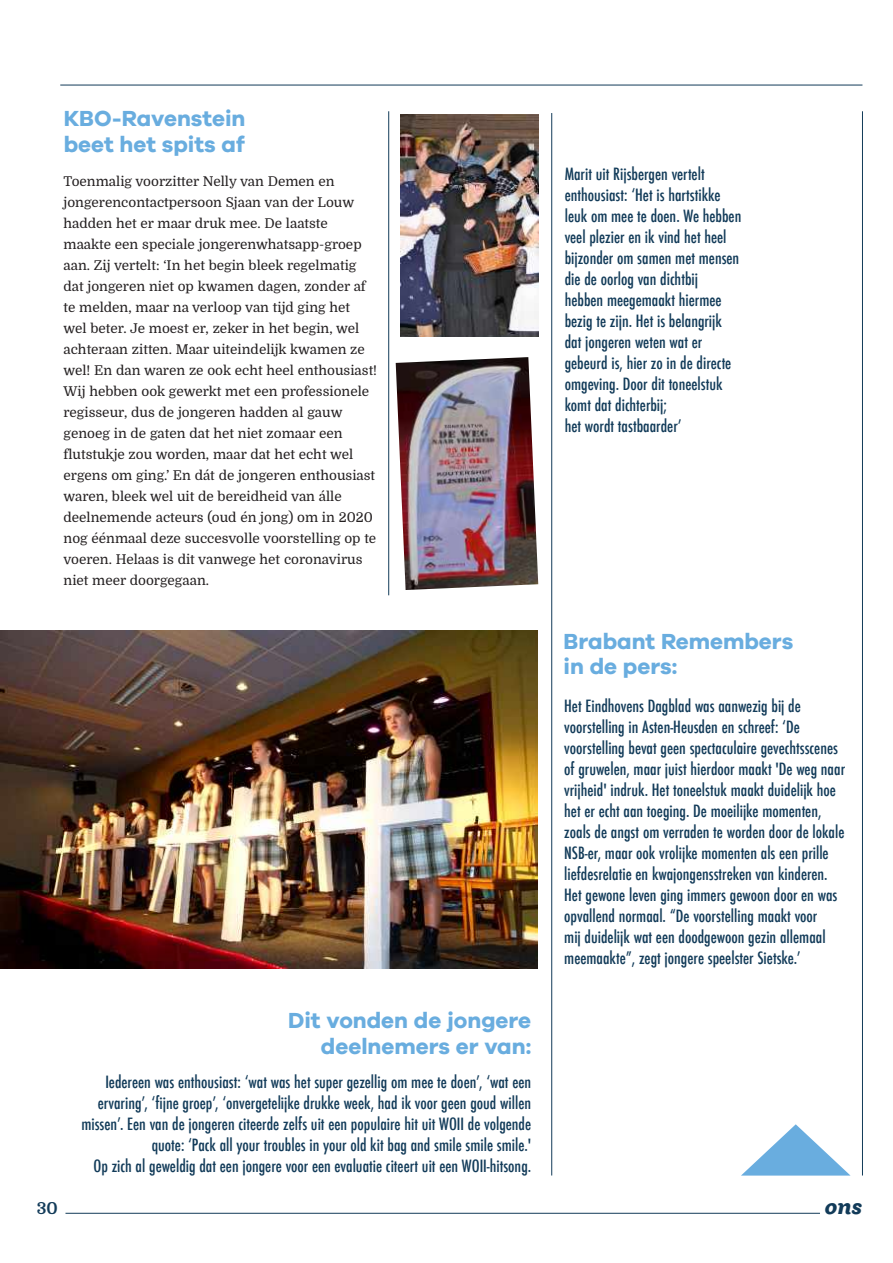
<style>
.page{position:relative;width:893px;height:1263px;background:#fff}
.page>*{position:absolute;margin:0;border:0;box-sizing:border-box;transform-origin:0 0}
.t1{font:700 22.5px/25.5px "Galano Grotesque DEMO";color:#69addf}
.t2{font:italic 800 21px "Ulises";color:#123b59}
.t3{font:500 condensed 16.5px/21px "Futura";color:#123b59}
.t4{font:700 16.5px "Domine";color:#123b59}
.t5{font:13.5px/21px "Domine";color:#231f20}
</style>
<div class="page">
<hr style="left:388px;top:111px;width:1px;height:484px;background:#123b59">
<hr style="left:551px;top:113px;width:1px;height:1062px;background:#123b59">
<hr style="left:862px;top:111px;width:1px;height:1064px;background:#123b59">
<svg style="left:741px;top:1124px;width:109px;height:51px"></svg>
<img style="left:401px;top:115px;width:137px;height:221px">
<hr style="left:65px;top:1213px;width:755px;height:1px;background:#123b59">
<hr style="left:60px;top:85px;width:802px;height:1px;background:#123b59">
<img style="left:396px;top:357px;width:142px;height:233px">
<img style="left:1px;top:630px;width:537px;height:338px">
<h1 class="t1" style="left:64px;top:107px;width:183px">KBO-Ravenstein beet het spits af</h1>
<p class="t5" style="left:64px;top:171px;width:315px">Toenmalig voorzitter Nelly van Demen en jongerencontactpersoon Sjaan van der Louw hadden het er maar druk mee. De laatste maakte een speciale jongerenwhatsapp-groep aan. Zij vertelt: ‘In het begin bleek regelmatig dat jongeren niet op kwamen dagen, zonder af te melden, maar na verloop van tijd ging het<br>wel beter. Je moest er, zeker in het begin, wel achteraan zitten. Maar uiteindelijk kwamen ze wel! En dan waren ze ook echt heel enthousiast!<br>Wij hebben ook gewerkt met een professionele regisseur, dus de jongeren hadden al gauw genoeg in de gaten dat het niet zomaar een flutstukje zou worden, maar dat het echt wel ergens om ging.’ En dát de jongeren enthousiast waren, bleek wel uit de bereidheid van álle deelnemende acteurs (oud én jong) om in 2020 nog éénmaal deze succesvolle voorstelling op te voeren. Helaas is dit vanwege het coronavirus niet meer doorgegaan.</p>
<p class="t3" style="left:565px;top:164px;width:178px">Marit uit Rijsbergen vertelt enthousiast: ‘Het is hartstikke leuk om mee te doen. We hebben veel plezier en ik vind het heel bijzonder om samen met mensen die de oorlog van dichtbij<br>hebben meegemaakt hiermee bezig te zijn. Het is belangrijk dat jongeren weten wat er gebeurd is, hier zo in de directe omgeving. Door dit toneelstuk komt dat dichterbij;<br>het wordt tastbaarder’</p>
<h1 class="t1" style="left:563px;top:629px;width:231px">Brabant Remembers in de pers:</h1>
<h1 class="t1" style="left:288px;top:1009px;width:245px;text-align:right">Dit vonden de jongere deelnemers er van:</h1>
<p class="t3" style="left:81px;top:1071px;width:451px;text-align:right">Iedereen was enthousiast: ‘wat was het super gezellig om mee te doen’, ‘wat een ervaring’, ‘fijne groep’, ‘onvergetelijke drukke week, had ik voor geen goud willen missen’. Een van de jongeren citeerde zelfs uit een populaire hit uit WOII de volgende quote: ‘Pack all your troubles in your old kit bag and smile smile smile.'<br>Op zich al geweldig dat een jongere voor een evaluatie citeert uit een WOII-hitsong.</p>
<p class="t3" style="left:564px;top:695px;width:282px">Het Eindhovens Dagblad was aanwezig bij de voorstelling in Asten-Heusden en schreef: ‘De voorstelling bevat geen spectaculaire gevechtsscenes of gruwelen, maar juist hierdoor maakt 'De weg naar vrijheid' indruk. Het toneelstuk maakt duidelijk hoe het er echt aan toeging. De moeilijke momenten, zoals de angst om verraden te worden door de lokale NSB-er, maar ook vrolijke momenten als een prille liefdesrelatie en kwajongensstreken van kinderen.<br>Het gewone leven ging immers gewoon door en was opvallend normaal. “De voorstelling maakt voor<br>mij duidelijk wat een doodgewoon gezin allemaal meemaakte”, zegt jongere speelster Sietske.’</p>
<p class="t4" style="left:37px;top:1199px;width:23px">30</p>
<p class="t2" style="left:825px;top:1194px;width:39px">ons</p>
</div>
